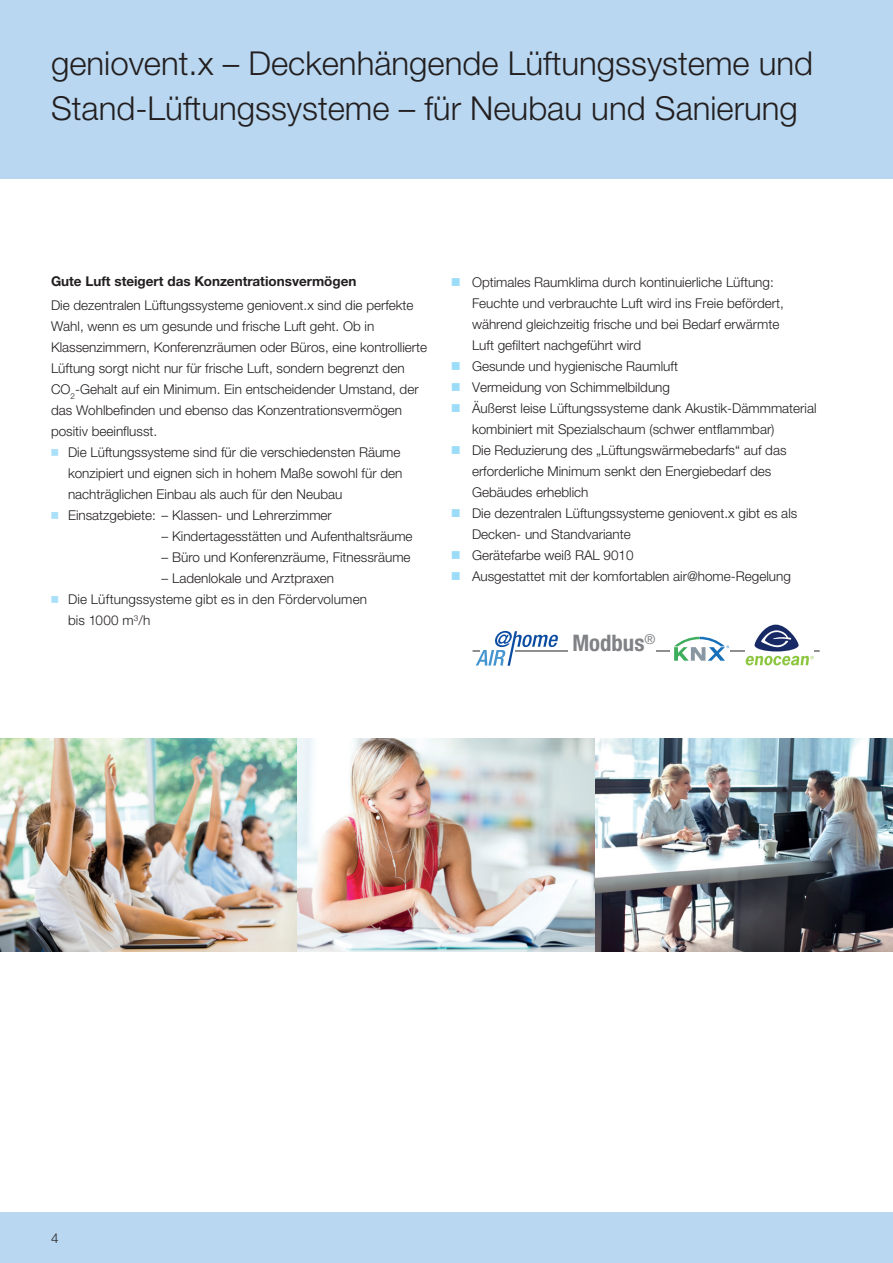
<style>
.page{position:relative;width:893px;height:1263px;background:#fff}
.page>*{position:absolute;margin:0;border:0;box-sizing:border-box;transform-origin:0 0}
.t1{font:300 33px/45px "Helvetica Neue LTW1 G";color:#231f20}
.t2{font:700 condensed 22.8px "Helvetica Neue LTW1 G";color:#808285}
.t3{font:300 13.5px/21px "Helvetica Neue LTW1 G";color:#231f20}
.t4{font:700 13.5px "Helvetica Neue LTW1 G";color:#231f20}
.s1{font-family:"Universal Std Newswith Comm Pi";font-weight:400;color:#aae0f9}
.s2{color:#9cdcf8}
</style>
<div class="page">
<div style="left:0;top:1212px;width:893px;height:51px;background:#b9d7f0"></div>
<div style="left:0;top:0;width:893px;height:179px;background:#b9d7f0"></div>
<img style="left:0;top:739px;width:298px;height:212px">
<img style="left:298px;top:739px;width:297px;height:212px">
<img style="left:595px;top:739px;width:298px;height:212px">
<hr style="left:473px;top:650px;width:347px;height:1px;background:#231f20">
<svg style="left:745px;top:650px;width:63px;height:16px"></svg>
<svg style="left:746px;top:625px;width:68px;height:40px"></svg>
<div style="left:670px;top:635px;width:60px;height:27px;background:#fff"></div>
<svg style="left:674px;top:637px;width:55px;height:24px"></svg>
<div style="left:568px;top:635px;width:87px;height:25px;background:#fff"></div>
<svg style="left:476px;top:631px;width:82px;height:35px"></svg>
<h1 class="t1" style="left:51px;top:40px;width:764px">geniovent.x – Deckenhängende Lüftungssysteme und<br>Stand-Lüftungssysteme – für Neubau und Sanierung</h1>
<p class="t4" style="left:51px;top:273px;width:307px">Gute Luft steigert das Konzentrationsvermögen</p>
<p class="t3" style="left:51px;top:295px;width:364px">Die dezentralen Lüftungssysteme geniovent.x sind die perfekte</p>
<p class="t3" style="left:51px;top:316px;width:325px">Wahl, wenn es um gesunde und frische Luft geht. Ob in</p>
<p class="t3" style="left:51px;top:337px;width:378px">Klassenzimmern, Konferenzräumen oder Büros, eine kontrollierte</p>
<p class="t3" style="left:51px;top:358px;width:355px">Lüftung sorgt nicht nur für frische Luft, sondern begrenzt den</p>
<p class="t3" style="left:51px;top:379px;width:369px">CO<sub>2</sub>-Gehalt auf ein Minimum. Ein entscheidender Umstand, der</p>
<p class="t3" style="left:51px;top:400px;width:353px">das Wohlbefinden und ebenso das Konzentrationsvermögen</p>
<p class="t3" style="left:51px;top:421px;width:108px">positiv beeinflusst.</p>
<p class="t3" style="left:51px;top:442px;width:351px"><span class="s1">◾</span> Die Lüftungssysteme sind für die verschiedensten Räume</p>
<p class="t3" style="left:68px;top:463px;width:336px">konzipiert und eignen sich in hohem Maße sowohl für den</p>
<p class="t3" style="left:68px;top:484px;width:276px">nachträglichen Einbau als auch für den Neubau</p>
<p class="t3" style="left:51px;top:505px;width:282px"><span class="s1">◾</span> Einsatzgebiete: – Klassen- und Lehrerzimmer</p>
<p class="t3" style="left:162px;top:526px;width:253px">– Kindertagesstätten und Aufenthaltsräume</p>
<p class="t3" style="left:162px;top:547px;width:251px">– Büro und Konferenzräume, Fitnessräume</p>
<p class="t3" style="left:162px;top:568px;width:174px">– Ladenlokale und Arztpraxen</p>
<p class="t3" style="left:51px;top:589px;width:318px"><span class="s1">◾</span> Die Lüftungssysteme gibt es in den Fördervolumen</p>
<p class="t3" style="left:68px;top:610px;width:84px">bis 1000 m<sup>3</sup>/h</p>
<p class="t3" style="left:472px;top:271px;width:313px;text-indent:-21px"><span class="s2">■</span> Optimales Raumklima durch kontinuierliche Lüftung:<br>Feuchte und verbrauchte Luft wird ins Freie befördert, während gleichzeitig frische und bei Bedarf erwärmte Luft gefiltert nachgeführt wird</p>
<p class="t3" style="left:451px;top:355px;width:229px"><span class="s2">■</span> Gesunde und hygienische Raumluft</p>
<p class="t3" style="left:451px;top:376px;width:221px"><span class="s2">■</span> Vermeidung von Schimmelbildung</p>
<p class="t3" style="left:472px;top:397px;width:346px;text-indent:-21px"><span class="s2">■</span> Äußerst leise Lüftungssysteme dank Akustik-Dämmmaterial kombiniert mit Spezialschaum (schwer entflammbar)</p>
<p class="t3" style="left:472px;top:439px;width:316px;text-indent:-21px"><span class="s2">■</span> Die Reduzierung des „Lüftungswärmebedarfs“ auf das erforderliche Minimum senkt den Energiebedarf des<br>Gebäudes erheblich</p>
<p class="t3" style="left:472px;top:503px;width:327px;text-indent:-21px"><span class="s2">■</span> Die dezentralen Lüftungssysteme geniovent.x gibt es als<br>Decken- und Standvariante</p>
<p class="t3" style="left:451px;top:545px;width:184px"><span class="s2">■</span> Gerätefarbe weiß RAL 9010</p>
<p class="t3" style="left:451px;top:566px;width:342px"><span class="s2">■</span> Ausgestattet mit der komfortablen air@home-Regelung</p>
<h2 class="t2" style="left:572px;top:630px;width:85px">Modbus<sup>®</sup></h2>
<p class="t3" style="left:51px;top:1227px;width:9px">4</p>
</div>
